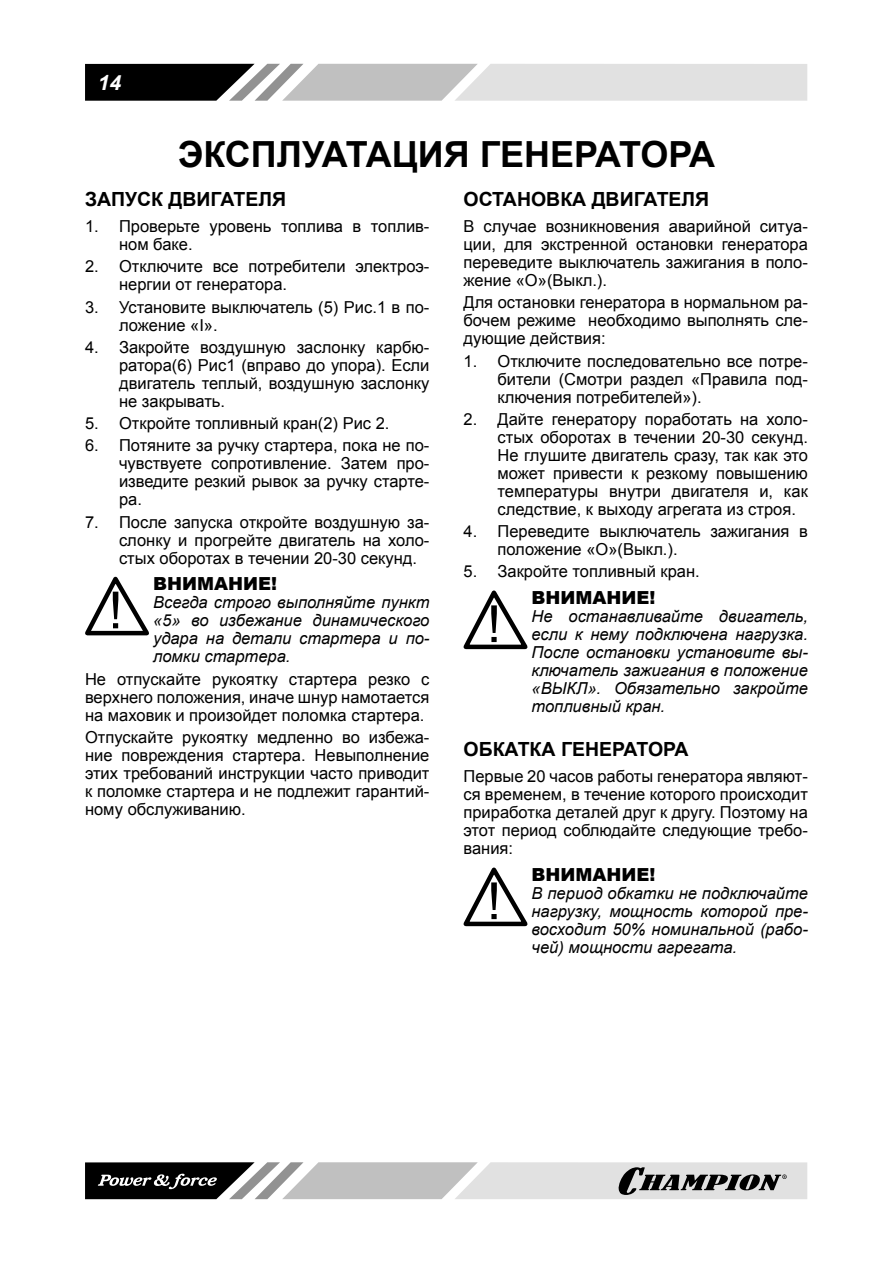
<style>
.page{position:relative;width:893px;height:1263px;background:#fff}
.page>*{position:absolute;margin:0;border:0;box-sizing:border-box;transform-origin:0 0}
.t1{font:700 36px "Arial";color:#000}
.t2{font:italic 700 21px "Arial";color:#fff}
.t3{font:700 19.5px "Arial";color:#000}
.t4{font:900 18px "Arial";color:#000}
.t5{font:16.5px/18px "Arial";color:#000;text-align:justify}
.t6{font:italic 16.5px/18px "Arial";color:#000;text-align:justify}
</style>
<div class="page">
<svg style="left:85px;top:64px;width:722px;height:37px;background:#aaa"></svg>
<svg style="left:85px;top:1162px;width:722px;height:37px;background:#a2a2a2"></svg>
<svg style="left:85px;top:576px;width:64px;height:60px"></svg>
<svg style="left:463px;top:590px;width:65px;height:60px"></svg>
<svg style="left:463px;top:867px;width:65px;height:60px"></svg>
<p class="t2" style="left:98px;top:70px;width:25px">14</p>
<h1 class="t1" style="left:178px;top:130px;width:539px">ЭКСПЛУАТАЦИЯ ГЕНЕРАТОРА</h1>
<p class="t3" style="left:85px;top:186px;width:203px">ЗАПУСК ДВИГАТЕЛЯ</p>
<p class="t5" style="left:119px;top:217px;width:312px;text-indent:-34px">1. Проверьте уровень топлива в топлив&shy;ном баке.</p>
<p class="t5" style="left:119px;top:258px;width:312px;text-indent:-34px">2. Отключите все потребители электроэ&shy;нергии от генератора.</p>
<p class="t5" style="left:119px;top:298px;width:312px;text-indent:-34px">3. Установите выключатель (5) Рис.1 в по&shy;ложение «I».</p>
<p class="t5" style="left:119px;top:338px;width:312px;text-indent:-34px">4. Закройте воздушную заслонку карбю&shy;ратора(6) Рис1 (вправо до упора). Если двигатель теплый, воздушную заслонку не закрывать.</p>
<p class="t5" style="left:85px;top:414px;width:306px">5. Откройте топливный кран(2) Рис 2.</p>
<p class="t5" style="left:119px;top:437px;width:312px;text-indent:-34px">6. Потяните за ручку стартера, пока не по&shy;чувствуете сопротивление. Затем про&shy;изведите резкий рывок за ручку старте&shy;ра.</p>
<p class="t5" style="left:119px;top:513px;width:312px;text-indent:-34px">7. После запуска откройте воздушную за&shy;слонку и прогрейте двигатель на холо&shy;стых оборотах в течении 20-30 секунд.</p>
<p class="t4" style="left:153px;top:571px;width:125px">ВНИМАНИЕ!</p>
<p class="t6" style="left:153px;top:594px;width:278px">Всегда строго выполняйте пункт «5» во избежание динамического удара на детали стартера и по&shy;ломки стартера.</p>
<p class="t5" style="left:85px;top:670px;width:346px">Не отпускайте рукоятку стартера резко с верхнего положения, иначе шнур намотается на маховик и произойдет поломка стартера.</p>
<p class="t5" style="left:85px;top:728px;width:346px">Отпускайте рукоятку медленно во избежа&shy;ние повреждения стартера. Невыполнение этих требований инструкции часто приводит к поломке стартера и не подлежит гарантий&shy;ному обслуживанию.</p>
<p class="t3" style="left:463px;top:186px;width:247px">ОСТАНОВКА ДВИГАТЕЛЯ</p>
<p class="t5" style="left:463px;top:217px;width:346px">В случае возникновения аварийной ситуа&shy;ции, для экстренной остановки генератора переведите выключатель зажигания в поло&shy;жение «O»(Выкл.).</p>
<p class="t5" style="left:463px;top:294px;width:346px">Для остановки генератора в нормальном ра&shy;бочем режиме необходимо выполнять сле&shy;дующие действия:</p>
<p class="t5" style="left:497px;top:352px;width:312px;text-indent:-34px">1. Отключите последовательно все потре&shy;бители (Смотри раздел «Правила под&shy;ключения потребителей»).</p>
<p class="t5" style="left:497px;top:410px;width:312px;text-indent:-34px">2. Дайте генератору поработать на холо&shy;стых оборотах в течении 20-30 секунд.<br>Не глушите двигатель сразу, так как это может привести к резкому повышению температуры внутри двигателя и, как следствие, к выходу агрегата из строя.</p>
<p class="t5" style="left:497px;top:522px;width:312px;text-indent:-34px">4. Переведите выключатель зажигания в положение «O»(Выкл.).</p>
<p class="t5" style="left:463px;top:563px;width:238px">5. Закройте топливный кран.</p>
<p class="t4" style="left:531px;top:585px;width:125px">ВНИМАНИЕ!</p>
<p class="t6" style="left:531px;top:607px;width:278px">Не останавливайте двигатель, если к нему подключена нагрузка.<br>После остановки установите вы&shy;ключатель зажигания в положение «ВЫКЛ». Обязательно закройте топливный кран.</p>
<p class="t3" style="left:463px;top:736px;width:227px">ОБКАТКА ГЕНЕРАТОРА</p>
<p class="t5" style="left:463px;top:768px;width:346px">Первые 20 часов работы генератора являют&shy;ся временем, в течение которого происходит приработка деталей друг к другу. Поэтому на этот период соблюдайте следующие требо&shy;вания:</p>
<p class="t4" style="left:531px;top:862px;width:125px">ВНИМАНИЕ!</p>
<p class="t6" style="left:531px;top:885px;width:278px">В период обкатки не подключайте нагрузку, мощность которой пре&shy;восходит 50% номинальной (рабо&shy;чей) мощности агрегата.</p>
</div>
